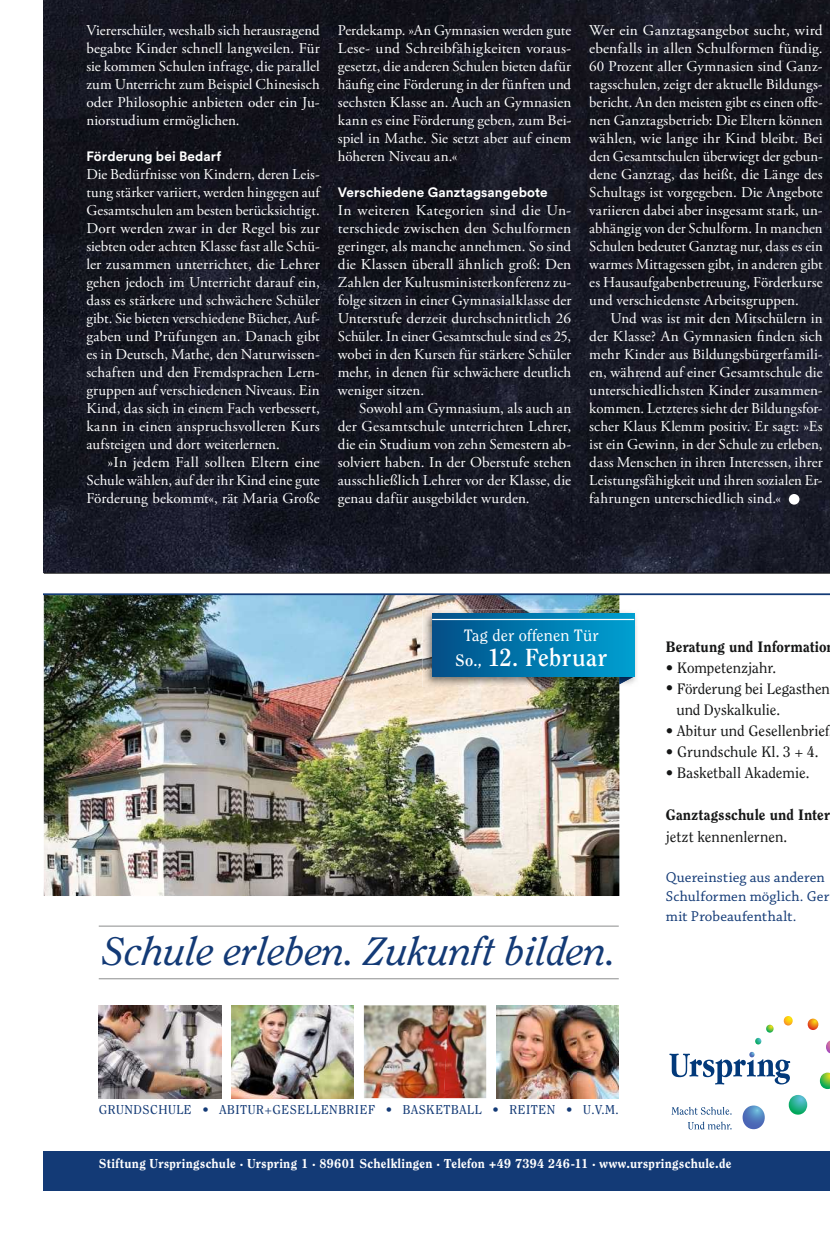
<style>
.page{position:relative;width:830px;height:1234px;background:#fff}
.page>*{position:absolute;margin:0;border:0;box-sizing:border-box;transform-origin:0 0}
.t1{font:italic 39.3px "Clearface Std";color:#133a76}
.t2{font:700 24.45px "Clearface Std";letter-spacing:.01em;color:#fff}
.t3{font:16.35px "Clearface Std";letter-spacing:.005em;color:#fff}
.t4{font:15px/18px "Zeit Garamond Pro";letter-spacing:.005em;color:#fff;text-align:justify}
.t5{font:15px/21px "Clearface Std";color:#151616}
.t6{font:15px/19.4px "Chaparral Pro";letter-spacing:.005em;color:#133a76}
.t7{font:800 15px "Clearface Std";letter-spacing:.005em;color:#151616}
.t8{font:700 13.5px "Circular Std";letter-spacing:.01em;color:#fff}
.t9{font:800 12.9px "Clearface Std";letter-spacing:.02em;color:#fff}
.t10{font:12.75px "Clearface Std";letter-spacing:.04em;color:#133a76}
.s1{font-size:16.35px}
</style>
<div class="page">
<img style="left:44px;top:0;width:785px;height:572px">
<hr style="left:44px;top:572px;width:785px;height:1px;background:#151616">
<div style="left:788px;top:494px;width:11px;height:10px;background:#fff;border-radius:50%"></div>
<div style="left:44px;top:1151px;width:785px;height:38px;background:#133a76"></div>
<img style="left:44px;top:595px;width:575px;height:300px">
<hr style="left:99px;top:977px;width:519px;height:2px;background:#989999">
<hr style="left:99px;top:925px;width:519px;height:1px;background:#989999">
<img style="left:364px;top:1005px;width:79px;height:92px">
<img style="left:443px;top:1005px;width:43px;height:92px">
<img style="left:99px;top:1005px;width:122px;height:92px">
<img style="left:231px;top:1005px;width:122px;height:92px">
<img style="left:496px;top:1005px;width:122px;height:92px">
<svg style="left:755px;top:1024px;width:18px;height:20px"></svg>
<svg style="left:783px;top:1016px;width:9px;height:9px"></svg>
<svg style="left:807px;top:1018px;width:11px;height:11px"></svg>
<svg style="left:826px;top:1041px;width:3px;height:12px"></svg>
<svg style="left:819px;top:1072px;width:10px;height:16px"></svg>
<svg style="left:788px;top:1095px;width:18px;height:19px"></svg>
<svg style="left:742px;top:1105px;width:22px;height:23px"></svg>
<svg style="left:669px;top:1051px;width:120px;height:33px"></svg>
<svg style="left:672px;top:1106px;width:59px;height:8px"></svg>
<svg style="left:688px;top:1121px;width:43px;height:8px"></svg>
<img style="left:422px;top:609px;width:215px;height:77px">
<img style="left:619px;top:676px;width:15px;height:8px">
<div style="left:432px;top:613px;width:202px;height:63px;background:linear-gradient(to right,#024f88,#00a0d2)"></div>
<hr style="left:432px;top:618px;width:202px;height:2px;background:#fff">
<hr style="left:44px;top:593px;width:785px;height:2px;background:#133a76">
<p class="t4" style="left:86px;top:22px;width:235px">Viererschüler, weshalb sich herausragend begabte Kinder schnell langweilen. Für sie kommen Schulen infrage, die parallel zum Unterricht zum Beispiel Chinesisch oder Philosophie anbieten oder ein Ju&shy;niorstudium ermöglichen.</p>
<p class="t8" style="left:86px;top:147px;width:136px">Förderung bei Bedarf</p>
<p class="t4" style="left:86px;top:166px;width:235px">Die Bedürfnisse von Kindern, deren Leis&shy;tung stärker variiert, werden hingegen auf Gesamtschulen am besten berücksichtigt.<br>Dort werden zwar in der Regel bis zur siebten oder achten Klasse fast alle Schü&shy;ler zusammen unterrichtet, die Lehrer gehen jedoch im Unterricht darauf ein, dass es stärkere und schwächere Schüler gibt. Sie bieten verschiedene Bücher, Auf&shy;gaben und Prüfungen an. Danach gibt es in Deutsch, Mathe, den Naturwissen&shy;schaften und den Fremdsprachen Lern&shy;gruppen auf verschiedenen Niveaus. Ein Kind, das sich in einem Fach verbessert, kann in einen anspruchsvolleren Kurs aufsteigen und dort weiterlernen.</p>
<p class="t4" style="left:86px;top:454px;width:235px;text-indent:21px">»In jedem Fall sollten Eltern eine Schule wählen, auf der ihr Kind eine gute Förderung bekommt«, rät Maria Große</p>
<p class="t4" style="left:337px;top:22px;width:235px">Perdekamp. »An Gymnasien werden gute Lese- und Schreibfähigkeiten voraus&shy;gesetzt, die anderen Schulen bieten dafür häufig eine Förderung in der fünften und sechsten Klasse an. Auch an Gymnasien kann es eine Förderung geben, zum Bei&shy;spiel in Mathe. Sie setzt aber auf einem höheren Niveau an.«</p>
<p class="t8" style="left:337px;top:183px;width:211px">Verschiedene Ganztagsangebote</p>
<p class="t4" style="left:337px;top:202px;width:235px">In weiteren Kategorien sind die Un&shy;terschiede zwischen den Schulformen geringer, als manche annehmen. So sind die Klassen überall ähnlich groß: Den Zahlen der Kultusministerkonferenz zu&shy;folge sitzen in einer Gymnasialklasse der Unterstufe derzeit durchschnittlich 26<br>Schüler. In einer Gesamtschule sind es 25, wobei in den Kursen für stärkere Schüler mehr, in denen für schwächere deutlich weniger sitzen.</p>
<p class="t4" style="left:337px;top:400px;width:235px;text-indent:21px">Sowohl am Gymnasium, als auch an der Gesamtschule unterrichten Lehrer, die ein Studium von zehn Semestern ab&shy;solviert haben. In der Oberstufe stehen ausschließlich Lehrer vor der Klasse, die genau dafür ausgebildet wurden.</p>
<p class="t4" style="left:589px;top:22px;width:235px">Wer ein Ganztagsangebot sucht, wird ebenfalls in allen Schulformen fündig.<br>60 Prozent aller Gymnasien sind Ganz&shy;tagsschulen, zeigt der aktuelle Bildungs&shy;bericht. An den meisten gibt es einen offe&shy;nen Ganztagsbetrieb: Die Eltern können wählen, wie lange ihr Kind bleibt. Bei den Gesamtschulen überwiegt der gebun&shy;dene Ganztag, das heißt, die Länge des Schultags ist vorgegeben. Die Angebote variieren dabei aber insgesamt stark, un&shy;abhängig von der Schulform. In manchen Schulen bedeutet Ganztag nur, dass es ein warmes Mittagessen gibt, in anderen gibt es Hausaufgabenbetreuung, Förderkurse und verschiedenste Arbeitsgruppen.</p>
<p class="t4" style="left:589px;top:310px;width:235px;text-indent:21px">Und was ist mit den Mitschülern in der Klasse? An Gymnasien finden sich mehr Kinder aus Bildungsbürgerfamili&shy;en, während auf einer Gesamtschule die unterschiedlichsten Kinder zusammen&shy;kommen. Letzteres sieht der Bildungsfor&shy;scher Klaus Klemm positiv. Er sagt: »Es ist ein Gewinn, in der Schule zu erleben, dass Menschen in ihren Interessen, ihrer Leistungsfähigkeit und ihren sozialen Er&shy;fahrungen unterschiedlich sind.«</p>
<p class="t3" style="left:463px;top:625px;width:136px">Tag der offenen Tür</p>
<h2 class="t2" style="left:455px;top:642px;width:153px"><span class="s1">So.,</span> 12. Februar</h2>
<p class="t7" style="left:665px;top:637px;width:162px">Beratung und Informatio</p>
<p class="t5" style="left:665px;top:657px;width:112px">• Kompetenzjahr.</p>
<p class="t5" style="left:676px;top:678px;width:155px;text-indent:-11px">• Förderung bei Legasthen und Dyskalkulie.</p>
<p class="t5" style="left:665px;top:720px;width:165px">• Abitur und Gesellenbrief</p>
<p class="t5" style="left:665px;top:741px;width:154px">• Grundschule Kl. 3 + 4.</p>
<p class="t5" style="left:665px;top:762px;width:145px">• Basketball Akademie.</p>
<p class="t7" style="left:665px;top:805px;width:165px">Ganztagsschule und Inter</p>
<p class="t5" style="left:665px;top:825px;width:123px">jetzt kennenlernen.</p>
<p class="t6" style="left:665px;top:867px;width:165px">Quereinstieg aus anderen<br>Schulformen möglich. Ger mit Probeaufenthalt.</p>
<h1 class="t1" style="left:103px;top:927px;width:514px">Schule erleben. Zukunft bilden.</h1>
<p class="t10" style="left:99px;top:1101px;width:521px">GRUNDSCHULE • ABITUR+GESELLENBRIEF • BASKETBALL • REITEN • U.V.M.</p>
<p class="t9" style="left:99px;top:1154px;width:634px">Stiftung Urspringschule · Urspring 1 · 89601 Schelklingen · Telefon +49 7394 246-11 · www.urspringschule.de</p>
</div>
